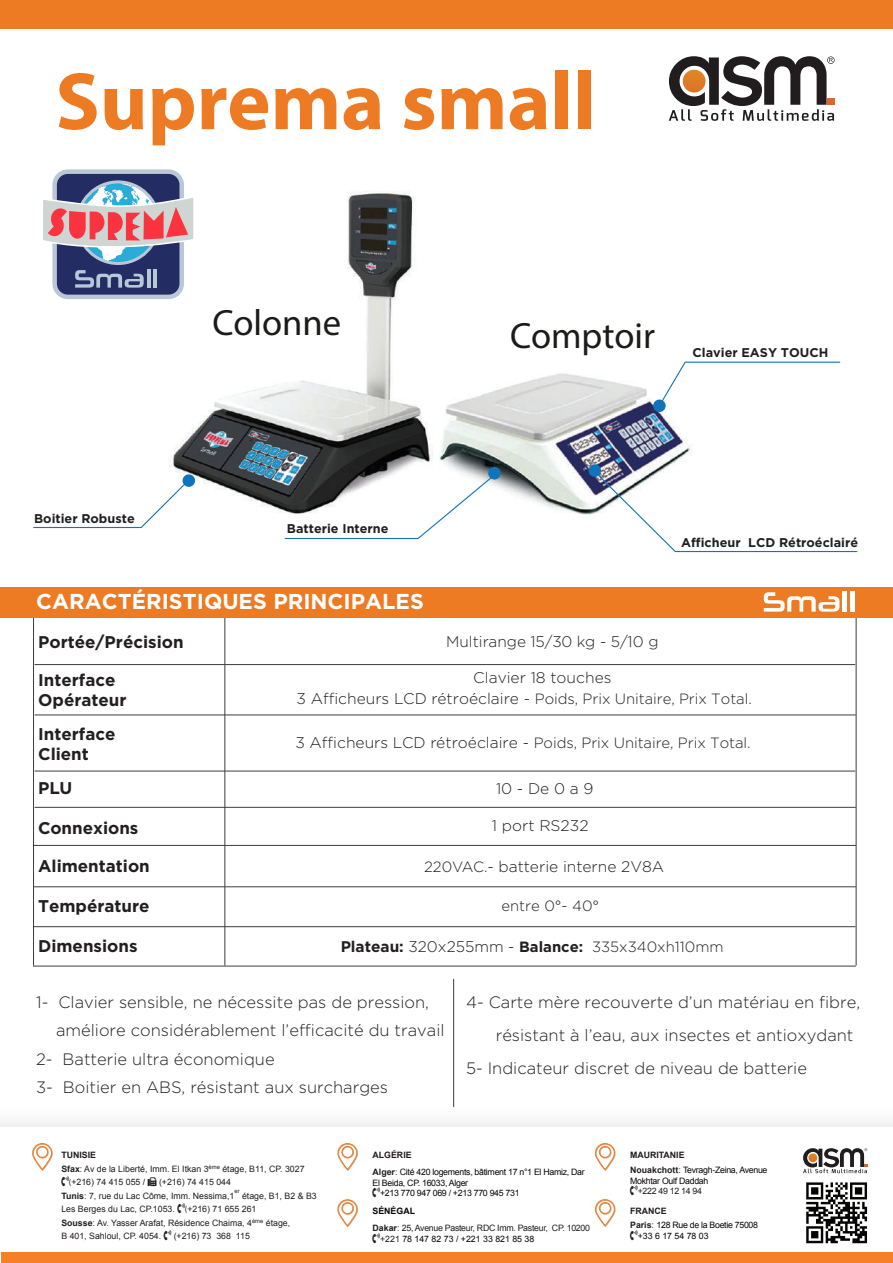
<style>
.page{position:relative;width:893px;height:1263px;background:#fff}
.page>*{position:absolute;margin:0;border:0;box-sizing:border-box;transform-origin:0 0}
.t1{font:700 82.05px "Myriad Pro";color:#ed7b23}
.t2{font:36.6px "Myriad Pro";color:#1b1c19}
.t3{font:700 21.6px "Gotham";color:#fff}
.t4{font:700 16.95px/20px "Gotham";color:#231f20}
.t5{font:300 16.5px "Gotham";color:#231f20}
.t6{font:300 15.45px "Gotham";color:#231f20}
.t7{font:300 14.85px "Gotham";letter-spacing:-.005em;color:#231f20}
.t8{font:700 12.6px "Gotham";color:#231f20}
.t9{font:8.85px/13.5px "Arial";color:#211d1e}
.t10{font:8.85px/16.6px "Arial";letter-spacing:-.035em;color:#050504}
.t11{font:8.85px/16.6px "Arial";letter-spacing:-.035em;color:#211d1e}
.t12{font:700 8.85px/15.1px "Arial";color:#211d1e}
.t13{font:8.85px "Arial";color:#050504}
.t14{font:5.85px "Arial";color:#211d1e}
.s1{font-size:15.45px}
.s2{font-weight:700;font-size:15.45px}
.s3{font-weight:700}
.s4{font-size:14.85px}
.s5{font-family:"Myriad Pro"}
.s6{font-weight:700;color:#211d1e}
.s7{color:#211d1e}
.s8{font-weight:700;color:#050504}
.s9{font-weight:400}
.s10{font-weight:400;color:#050504}
</style>
<div class="page">
<img style="left:157px;top:120px;width:554px;height:537px">
<svg style="left:669px;top:56px;width:166px;height:65px"></svg>
<div style="left:0;top:0;width:893px;height:28px;background:#ed7b23"></div>
<div style="left:1px;top:1252px;width:892px;height:11px;background:#f4812a"></div>
<svg style="left:337px;top:1143px;width:21px;height:28px"></svg>
<svg style="left:595px;top:1143px;width:21px;height:28px"></svg>
<svg style="left:595px;top:1199px;width:21px;height:28px"></svg>
<svg style="left:337px;top:1199px;width:21px;height:28px"></svg>
<svg style="left:806px;top:1182px;width:61px;height:61px"></svg>
<svg style="left:803px;top:1148px;width:64px;height:25px"></svg>
<div style="left:653px;top:400px;width:13px;height:12px;background:#1074bc;border-radius:50%"></div>
<svg style="left:658px;top:361px;width:183px;height:46px"></svg>
<div style="left:588px;top:464px;width:13px;height:13px;background:#1074bc;border-radius:50%"></div>
<svg style="left:596px;top:473px;width:262px;height:80px"></svg>
<div style="left:183px;top:474px;width:12px;height:13px;background:#1074bc;border-radius:50%"></div>
<svg style="left:33px;top:482px;width:154px;height:47px"></svg>
<div style="left:488px;top:467px;width:13px;height:12px;background:#1074bc;border-radius:50%"></div>
<svg style="left:284px;top:475px;width:210px;height:65px"></svg>
<hr style="left:35px;top:664px;width:820px;height:1px;background:#3e3e3f">
<hr style="left:35px;top:714px;width:821px;height:1px;background:#3e3e3f">
<hr style="left:35px;top:771px;width:820px;height:1px;background:#3e3e3f">
<hr style="left:35px;top:807px;width:821px;height:1px;background:#3e3e3f">
<hr style="left:34px;top:845px;width:822px;height:1px;background:#3e3e3f">
<hr style="left:34px;top:886px;width:822px;height:1px;background:#3e3e3f">
<hr style="left:33px;top:966px;width:823px;height:1px;background:#3e3e3f">
<hr style="left:33px;top:926px;width:822px;height:1px;background:#3e3e3f">
<hr style="left:224px;top:614px;width:1px;height:351px;background:#3e3e3f">
<hr style="left:33px;top:614px;width:1px;height:351px;background:#3e3e3f">
<hr style="left:856px;top:614px;width:1px;height:351px;background:#3e3e3f">
<div style="left:0;top:587px;width:893px;height:30px;background:#ed7b23"></div>
<svg style="left:764px;top:592px;width:75px;height:20px"></svg>
<hr style="left:843px;top:591px;width:4px;height:21px;background:#fff">
<div style="left:850px;top:591px;width:5px;height:21px;background:#fff"></div>
<hr style="left:453px;top:979px;width:1px;height:128px;background:#3e3e3f">
<div style="left:55px;top:172px;width:127px;height:125px;background:#232c63;border-radius:13px"></div>
<div style="left:52px;top:169px;width:132px;height:130px;border:4px solid #b9c7d7;border-radius:13px"></div>
<svg style="left:75px;top:270px;width:69px;height:18px"></svg>
<hr style="left:147px;top:269px;width:3px;height:19px;background:#b9c7d7">
<hr style="left:154px;top:269px;width:3px;height:19px;background:#b9c7d7">
<svg style="left:43px;top:182px;width:153px;height:80px"></svg>
<svg style="left:32px;top:1143px;width:21px;height:28px"></svg>
<h1 class="t1" style="left:55px;top:56px;width:542px">Suprema small</h1>
<h2 class="t2" style="left:213px;top:300px;width:130px">Colonne</h2>
<h2 class="t2" style="left:510px;top:313px;width:146px">Comptoir</h2>
<p class="t8" style="left:693px;top:345px;width:137px">Clavier EASY TOUCH</p>
<p class="t8" style="left:34px;top:512px;width:102px">Boitier Robuste</p>
<p class="t8" style="left:287px;top:521px;width:103px">Batterie Interne</p>
<h3 class="t3" style="left:36px;top:589px;width:389px">CARACTÉRISTIQUES PRINCIPALES</h3>
<p class="t4" style="left:38px;top:631px;width:147px">Portée/Précision</p>
<p class="t6" style="left:446px;top:633px;width:214px">Multirange 15/30 kg - 5/10 g</p>
<p class="t8" style="left:681px;top:535px;width:178px">Afficheur LCD Rétroéclairé</p>
<p class="t6" style="left:473px;top:669px;width:140px">Clavier 18 touches</p>
<p class="t7" style="left:297px;top:691px;width:457px"><span class="s1">3 Afficheurs LCD rétroéclaire -</span> Poids, Prix Unitaire, Prix Total.</p>
<p class="t7" style="left:295px;top:735px;width:457px"><span class="s1">3 Afficheurs LCD rétroéclaire -</span> Poids, Prix Unitaire, Prix Total.</p>
<p class="t6" style="left:496px;top:780px;width:99px">10 - De 0 a 9</p>
<p class="t6" style="left:492px;top:817px;width:98px">1 port RS232</p>
<p class="t4" style="left:38px;top:670px;width:90px">Interface<br>Opérateur</p>
<p class="t4" style="left:38px;top:724px;width:79px">Interface<br>Client</p>
<p class="t4" style="left:38px;top:778px;width:36px">PLU</p>
<p class="t4" style="left:38px;top:817px;width:102px">Connexions</p>
<p class="t4" style="left:38px;top:855px;width:113px">Alimentation</p>
<p class="t4" style="left:38px;top:895px;width:113px">Température</p>
<p class="t4" style="left:38px;top:936px;width:101px">Dimensions</p>
<p class="t7" style="left:341px;top:938px;width:384px"><span class="s2">Plateau:</span> <span class="s1">320x255mm -</span> <span class="s3">Balance:</span> 335x340xh110mm</p>
<p class="t6" style="left:424px;top:858px;width:242px"><span class="s4">220VAC.</span>- batterie interne 2V8A</p>
<p class="t7" style="left:501px;top:897px;width:99px">entre 0°- 40°</p>
<p class="t5" style="left:36px;top:993px;width:394px">1- Clavier sensible, ne nécessite pas de pression,</p>
<p class="t5" style="left:56px;top:1021px;width:390px">améliore considérablement l’efficacité du travail</p>
<p class="t5" style="left:36px;top:1050px;width:240px">2- Batterie ultra économique</p>
<p class="t5" style="left:36px;top:1078px;width:353px">3- Boitier en ABS, résistant aux surcharges</p>
<p class="t5" style="left:466px;top:993px;width:396px">4- Carte mère recouverte d’un matériau en fibre,</p>
<p class="t5" style="left:496px;top:1026px;width:359px">résistant à l’eau, aux insectes et antioxydant</p>
<p class="t5" style="left:466px;top:1059px;width:342px">5- Indicateur discret de niveau de batterie</p>
<p class="t12" style="left:61px;top:1148px;width:36px">TUNISIE</p>
<p class="t9" style="left:61px;top:1162px;width:245px"><span class="s3">Sfax</span>: Av de la Liberté, Imm. El Itkan 3<sup>ème</sup> étage, B11, CP. 3027</p>
<p class="t9" style="left:69px;top:1175px;width:78px"><span class="s5">(</span>+216) 74 415 055 /</p>
<p class="t9" style="left:61px;top:1175px;width:175px;text-indent:98px">(+216) 74 415 044<br><span class="s3">Tunis</span>: 7, rue du Lac Côme, Imm. Nessima,1</p>
<p class="t14" style="left:234px;top:1186px;width:7px">er</p>
<p class="t9" style="left:61px;top:1189px;width:257px;text-indent:181px">étage, B1, B2 &amp; B3<br>Les Berges du Lac, CP.1053. <span class="s5">(</span>+216) 71 655 261<br><span class="s3">Sousse</span>: Av. Yasser Arafat, Résidence Chaima, 4<sup>ème</sup> étage,<br>B 401, Sahloul, CP. 4054.</p>
<p class="t9" style="left:174px;top:1229px;width:78px">(+216) 73 368 115</p>
<p class="t10" style="left:373px;top:1147px;width:214px"><span class="s6">ALGÉRIE<br>Alger</span><span class="s7">:</span> Cité 420 logements, bâtiment 17 n°1 El Hamiz, Dar</p>
<p class="t10" style="left:380px;top:1177px;width:141px;line-height:10.6px;text-indent:-8px">El Beida, CP. 16033, Alger<br>+213 770 947 069 / +213 770 945 731</p>
<p class="t11" style="left:373px;top:1203px;width:219px"><span class="s8">SÉNÉGAL<br></span><span class="s3">Dakar</span>: 25, Avenue Pasteur, RDC Imm. Pasteur, CP. 10200</p>
<p class="t13" style="left:380px;top:1233px;width:156px"><span class="s7">+221</span> 78 147 82 73 / +221 33 821 85 38</p>
<p class="t12" style="left:630px;top:1148px;width:139px">MAURITANIE<br>Nouakchott<span class="s9">:</span> <span class="s10">Tevragh-Zeina, Avenue</span></p>
<p class="t10" style="left:630px;top:1172px;width:80px">Mokhtar Oulf Daddah</p>
<p class="t11" style="left:638px;top:1183px;width:66px">+222 49 12 14 94</p>
<p class="t10" style="left:630px;top:1204px;width:129px;line-height:13.6px"><span class="s6">FRANCE<br>Paris</span><span class="s7">:</span> 128 Rue de la Boetie 75008</p>
<p class="t10" style="left:638px;top:1227px;width:73px">+33 6 17 54 78 03</p>
</div>
